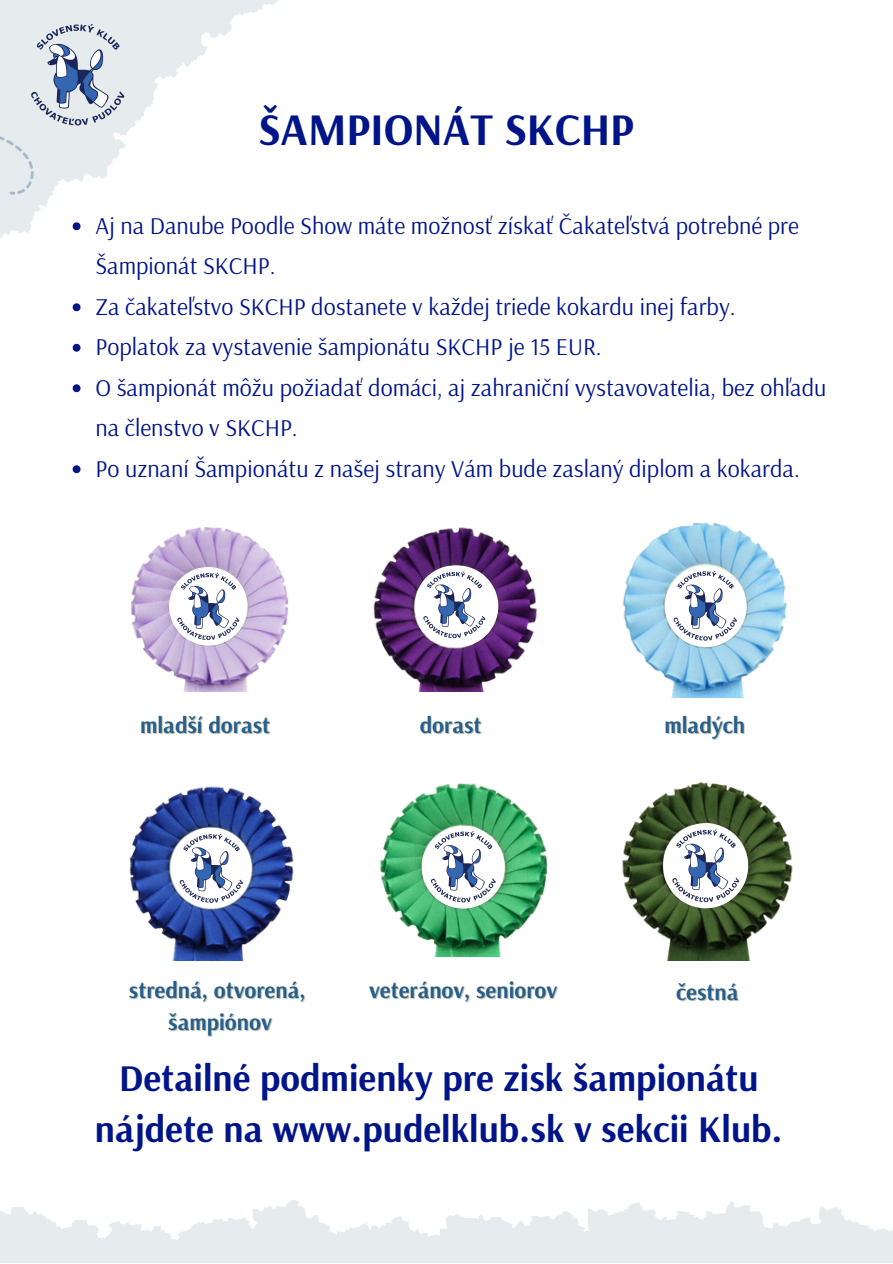
<style>
.page{position:relative;width:893px;height:1264px;background:#fff}
.page>*{position:absolute;margin:0;border:0;box-sizing:border-box;transform-origin:0 0}
.t1{font:700 45px "Arsenal";color:#001489}
.t2{font:700 37.5px/51.8px "Arsenal";color:#001489;text-align:center}
.t3{font:24px/40.5px "Arsenal";color:#001489}
.t4{font:700 22.8px/31.8px "Arsenal";color:#285e89;text-align:center}
</style>
<div class="page">
<svg style="left:0;top:0;width:278px;height:393px"></svg>
<img style="left:11px;top:9px;width:133px;height:132px">
<svg style="left:0;top:13px;width:89px;height:184px;background:#d4dbe3"></svg>
<svg style="left:0;top:1200px;width:892px;height:62px;fill:#e6ecee"></svg>
<svg style="left:73px;top:222px;width:7px;height:8px"></svg>
<svg style="left:73px;top:303px;width:7px;height:8px"></svg>
<svg style="left:73px;top:344px;width:7px;height:8px"></svg>
<svg style="left:73px;top:384px;width:7px;height:8px"></svg>
<svg style="left:73px;top:465px;width:7px;height:8px"></svg>
<img style="left:131px;top:527px;width:158px;height:165px">
<img style="left:164px;top:562px;width:88px;height:88px">
<img style="left:129px;top:786px;width:165px;height:174px">
<img style="left:166px;top:823px;width:90px;height:90px">
<img style="left:373px;top:527px;width:164px;height:165px">
<img style="left:410px;top:561px;width:88px;height:87px">
<img style="left:622px;top:522px;width:165px;height:175px">
<img style="left:660px;top:561px;width:90px;height:90px">
<img style="left:380px;top:783px;width:168px;height:173px">
<img style="left:417px;top:821px;width:92px;height:92px">
<img style="left:622px;top:782px;width:171px;height:178px">
<img style="left:658px;top:818px;width:95px;height:95px">
<h1 class="t1" style="left:258px;top:100px;width:377px">ŠAMPIONÁT SKCHP</h1>
<p class="t3" style="left:95px;top:204px;width:732px">Aj na Danube Poodle Show máte možnosť získať Čakateľstvá potrebné pre Šampionát SKCHP.<br>Za čakateľstvo SKCHP dostanete v každej triede kokardu inej farby.<br>Poplatok za vystavenie šampionátu SKCHP je 15 EUR.<br>O šampionát môžu požiadať domáci, aj zahraniční vystavovatelia, bez ohľadu na členstvo v SKCHP.<br>Po uznaní Šampionátu z našej strany Vám bude zaslaný diplom a kokarda.</p>
<p class="t4" style="left:140px;top:709px;width:132px">mladší dorast</p>
<p class="t4" style="left:420px;top:709px;width:63px">dorast</p>
<p class="t4" style="left:664px;top:709px;width:82px">mladých</p>
<p class="t4" style="left:129px;top:973px;width:178px">stredná, otvorená, šampiónov</p>
<p class="t4" style="left:369px;top:973px;width:189px">veteránov, seniorov</p>
<p class="t4" style="left:676px;top:975px;width:64px">čestná</p>
<h2 class="t2" style="left:95px;top:1050px;width:689px">Detailné podmienky pre zisk šampionátu nájdete na www.pudelklub.sk v sekcii Klub.</h2>
</div>
